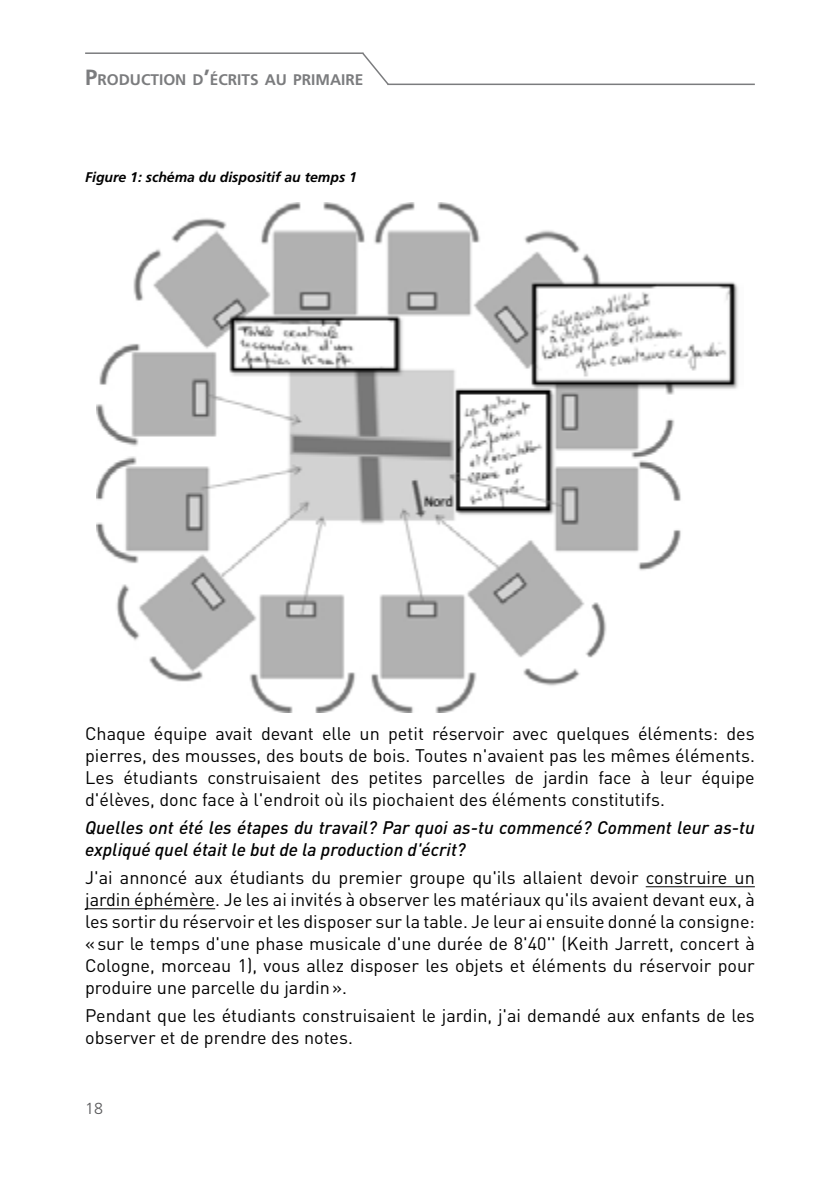
<style>
.page{position:relative;width:840px;height:1191px;background:#fff}
.page>*{position:absolute;margin:0;border:0;box-sizing:border-box;transform-origin:0 0}
.t1{font:18px/22px "DIN";color:#000;text-align:justify}
.t2{font:italic 500 18px/22px "DIN";color:#000}
.t3{font:300 16px "Frutiger LT Std";color:#58585a}
.t4{font:700 15.4px "Frutiger LT Std";color:#7b7c7e}
.t5{font:italic 700 14px "Frutiger LT Std";color:#000}
.s1{font-size:22px}
</style>
<div class="page">
<hr style="left:645px;top:886px;width:109px;height:1px;background:#000">
<hr style="left:85px;top:908px;width:130px;height:1px;background:#000">
<hr style="left:387px;top:84px;width:367px;height:1px;background:#7b7c7e">
<svg style="left:362px;top:52px;width:28px;height:33px"></svg>
<hr style="left:85px;top:52px;width:278px;height:2px;background:#7b7c7e">
<img style="left:96px;top:202px;width:642px;height:510px">
<p class="t4" style="left:85px;top:71px;width:279px"><span class="s1">P</span>RODUCTION D<span class="s1">’</span>ÉCRITS AU PRIMAIRE</p>
<p class="t5" style="left:85px;top:169px;width:273px">Figure 1: schéma du dispositif au temps 1</p>
<p class="t1" style="left:85px;top:723px;width:671px">Chaque équipe avait devant elle un petit réservoir avec quelques éléments: des pierres, des mousses, des bouts de bois. Toutes n'avaient pas les mêmes éléments.<br>Les étudiants construisaient des petites parcelles de jardin face à leur équipe d'élèves, donc face à l'endroit où ils piochaient des éléments constitutifs.</p>
<p class="t2" style="left:85px;top:816px;width:670px">Quelles ont été les étapes du travail? Par quoi as-tu commencé? Comment leur as-tu expliqué quel était le but de la production d'écrit?</p>
<p class="t1" style="left:85px;top:867px;width:671px">J'ai annoncé aux étudiants du premier groupe qu'ils allaient devoir construire un jardin éphémère. Je les ai invités à observer les matériaux qu'ils avaient devant eux, à les sortir du réservoir et les disposer sur la table. Je leur ai ensuite donné la consigne: «sur le temps d'une phase musicale d'une durée de 8'40'' (Keith Jarrett, concert à Cologne, morceau 1), vous allez disposer les objets et éléments du réservoir pour produire une parcelle du jardin».</p>
<p class="t1" style="left:85px;top:1005px;width:671px">Pendant que les étudiants construisaient le jardin, j'ai demandé aux enfants de les observer et de prendre des notes.</p>
<p class="t3" style="left:85px;top:1099px;width:19px">18</p>
</div>
